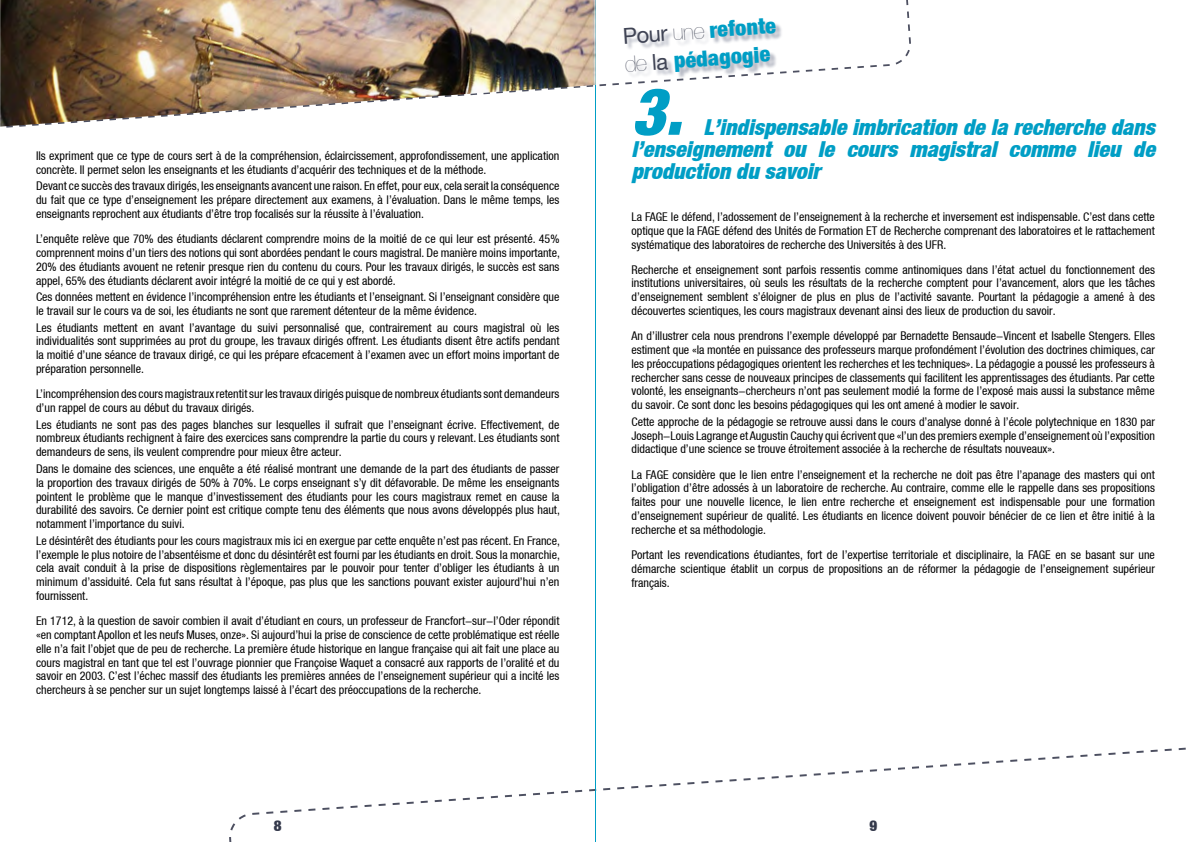
<style>
.page{position:relative;width:1191px;height:842px;background:#fff}
.page>*{position:absolute;margin:0;border:0;box-sizing:border-box;transform-origin:0 0}
.t1{font:italic 900 condensed 65px "Helvetica Neue LT";color:#009ec5}
.t2{font:italic 900 condensed 22px/22px "Helvetica Neue LT";color:#009ec5;text-align:justify}
.t3{font:900 condensed 22px/28px "Helvetica Neue LT";color:#009ec5}
.t4{font:900 condensed 15px "Helvetica Neue LT";color:#34394b}
.t5{font:condensed 12px/13.8px "Helvetica Neue LT";color:#000;text-align:justify}
.s1{font-weight:400;font-stretch:normal;color:#404455}
.s2{font-weight:200;font-stretch:normal;color:#404455}
</style>
<div class="page">
<svg style="left:229px;top:747px;width:957px;height:95px"></svg>
<hr style="left:595px;top:0;width:1px;height:842px;background:#009ec5">
<div style="left:625px;top:20px;width:157px;height:59px;background:#686f86;opacity:.5"></div>
<img style="left:0;top:0;width:595px;height:127px">
<p class="t5" style="left:36px;top:149px;width:525px">Ils expriment que ce type de cours sert à de la compréhension, éclaircissement, approfondissement, une application concrète. Il permet selon les enseignants et les étudiants d’acquérir des techniques et de la méthode.</p>
<p class="t5" style="left:36px;top:179px;width:525px">Devant ce succès des travaux dirigés, les enseignants avancent une raison. En effet, pour eux, cela serait la conséquence du fait que ce type d’enseignement les prépare directement aux examens, à l’évaluation. Dans le même temps, les enseignants reprochent aux étudiants d’être trop focalisés sur la réussite à l’évaluation.</p>
<p class="t5" style="left:36px;top:232px;width:525px">L’enquête relève que 70% des étudiants déclarent comprendre moins de la moitié de ce qui leur est présenté. 45% comprennent moins d’un tiers des notions qui sont abordées pendant le cours magistral. De manière moins importante, 20% des étudiants avouent ne retenir presque rien du contenu du cours. Pour les travaux dirigés, le succès est sans appel, 65% des étudiants déclarent avoir intégré la moitié de ce qui y est abordé.</p>
<p class="t5" style="left:36px;top:290px;width:525px">Ces données mettent en évidence l’incompréhension entre les étudiants et l’enseignant. Si l’enseignant considère que le travail sur le cours va de soi, les étudiants ne sont que rarement détenteur de la même évidence.</p>
<p class="t5" style="left:36px;top:320px;width:525px">Les étudiants mettent en avant l’avantage du suivi personnalisé que, contrairement au cours magistral où les individualités sont supprimées au profit du groupe, les travaux dirigés offrent. Les étudiants disent être actifs pendant la moitié d’une séance de travaux dirigé, ce qui les prépare efficacement à l’examen avec un effort moins important de préparation personnelle.</p>
<p class="t5" style="left:36px;top:387px;width:525px">L’incompréhension des cours magistraux retentit sur les travaux dirigés puisque de nombreux étudiants sont demandeurs d’un rappel de cours au début du travaux dirigés.</p>
<p class="t5" style="left:36px;top:417px;width:525px">Les étudiants ne sont pas des pages blanches sur lesquelles il suffirait que l’enseignant écrive. Effectivement, de nombreux étudiants rechignent à faire des exercices sans comprendre la partie du cours y relevant. Les étudiants sont demandeurs de sens, ils veulent comprendre pour mieux être acteur.</p>
<p class="t5" style="left:36px;top:462px;width:525px">Dans le domaine des sciences, une enquête a été réalisé montrant une demande de la part des étudiants de passer la proportion des travaux dirigés de 50% à 70%. Le corps enseignant s’y dit défavorable. De même les enseignants pointent le problème que le manque d’investissement des étudiants pour les cours magistraux remet en cause la durabilité des savoirs. Ce dernier point est critique compte tenu des éléments que nous avons développés plus haut, notamment l’importance du suivi.</p>
<p class="t5" style="left:36px;top:533px;width:525px">Le désintérêt des étudiants pour les cours magistraux mis ici en exergue par cette enquête n’est pas récent. En France, l’exemple le plus notoire de l’absentéisme et donc du désintérêt est fourni par les étudiants en droit. Sous la monarchie, cela avait conduit à la prise de dispositions règlementaires par le pouvoir pour tenter d’obliger les étudiants à un minimum d’assiduité. Cela fut sans résultat à l’époque, pas plus que les sanctions pouvant exister aujourd’hui n’en fournissent.</p>
<p class="t5" style="left:36px;top:614px;width:525px">En 1712, à la question de savoir combien il avait d’étudiant en cours, un professeur de Francfort-sur-l’Oder répondit «en comptant Apollon et les neufs Muses, onze». Si aujourd’hui la prise de conscience de cette problématique est réelle elle n’a fait l’objet que de peu de recherche. La première étude historique en langue française qui ait fait une place au cours magistral en tant que tel est l’ouvrage pionnier que Françoise Waquet a consacré aux rapports de l’oralité et du savoir en 2003. C’est l’échec massif des étudiants les premières années de l’enseignement supérieur qui a incité les chercheurs à se pencher sur un sujet longtemps laissé à l’écart des préoccupations de la recherche.</p>
<h2 class="t3" style="left:622px;top:22px;width:155px;rotate:-4deg"><span class="s1">Pour</span> <span class="s2">une</span> refonte <span class="s2">de</span> <span class="s1">la</span> pédagogie</h2>
<h1 class="t1" style="left:631px;top:72px;width:52px">3.</h1>
<h2 class="t2" style="left:631px;top:116px;width:525px;text-indent:72px">L’indispensable imbrication de la recherche dans l’enseignement ou le cours magistral comme lieu de production du savoir</h2>
<p class="t5" style="left:631px;top:210px;width:525px">La FAGE le défend, l’adossement de l’enseignement à la recherche et inversement est indispensable. C’est dans cette optique que la FAGE défend des Unités de Formation ET de Recherche comprenant des laboratoires et le rattachement systématique des laboratoires de recherche des Universités à des UFR.</p>
<p class="t5" style="left:631px;top:262px;width:525px">Recherche et enseignement sont parfois ressentis comme antinomiques dans l’état actuel du fonctionnement des institutions universitaires, où seuls les résultats de la recherche comptent pour l’avancement, alors que les tâches d’enseignement semblent s’éloigner de plus en plus de l’activité savante. Pourtant la pédagogie a amené à des découvertes scientifiques, les cours magistraux devenant ainsi des lieux de production du savoir.</p>
<p class="t5" style="left:631px;top:329px;width:525px">Afin d’illustrer cela nous prendrons l’exemple développé par Bernadette Bensaude-Vincent et Isabelle Stengers. Elles estiment que «la montée en puissance des professeurs marque profondément l’évolution des doctrines chimiques, car les préoccupations pédagogiques orientent les recherches et les techniques». La pédagogie a poussé les professeurs à rechercher sans cesse de nouveaux principes de classements qui facilitent les apprentissages des étudiants. Par cette volonté, les enseignants-chercheurs n’ont pas seulement modifié la forme de l’exposé mais aussi la substance même du savoir. Ce sont donc les besoins pédagogiques qui les ont amené à modifier le savoir.</p>
<p class="t5" style="left:631px;top:415px;width:525px">Cette approche de la pédagogie se retrouve aussi dans le cours d’analyse donné à l’école polytechnique en 1830 par Joseph-Louis Lagrange et Augustin Cauchy qui écrivent que «l’un des premiers exemple d’enseignement où l’exposition didactique d’une science se trouve étroitement associée à la recherche de résultats nouveaux».</p>
<p class="t5" style="left:631px;top:467px;width:525px">La FAGE considère que le lien entre l’enseignement et la recherche ne doit pas être l’apanage des masters qui ont l’obligation d’être adossés à un laboratoire de recherche. Au contraire, comme elle le rappelle dans ses propositions faites pour une nouvelle licence, le lien entre recherche et enseignement est indispensable pour une formation d’enseignement supérieur de qualité. Les étudiants en licence doivent pouvoir bénéficier de ce lien et être initié à la recherche et sa méthodologie.</p>
<p class="t5" style="left:631px;top:548px;width:525px">Portant les revendications étudiantes, fort de l’expertise territoriale et disciplinaire, la FAGE en se basant sur une démarche scientifique établit un corpus de propositions afin de réformer la pédagogie de l’enseignement supérieur français.</p>
<p class="t4" style="left:274px;top:816px;width:9px">8</p>
<p class="t4" style="left:869px;top:816px;width:9px">9</p>
</div>
